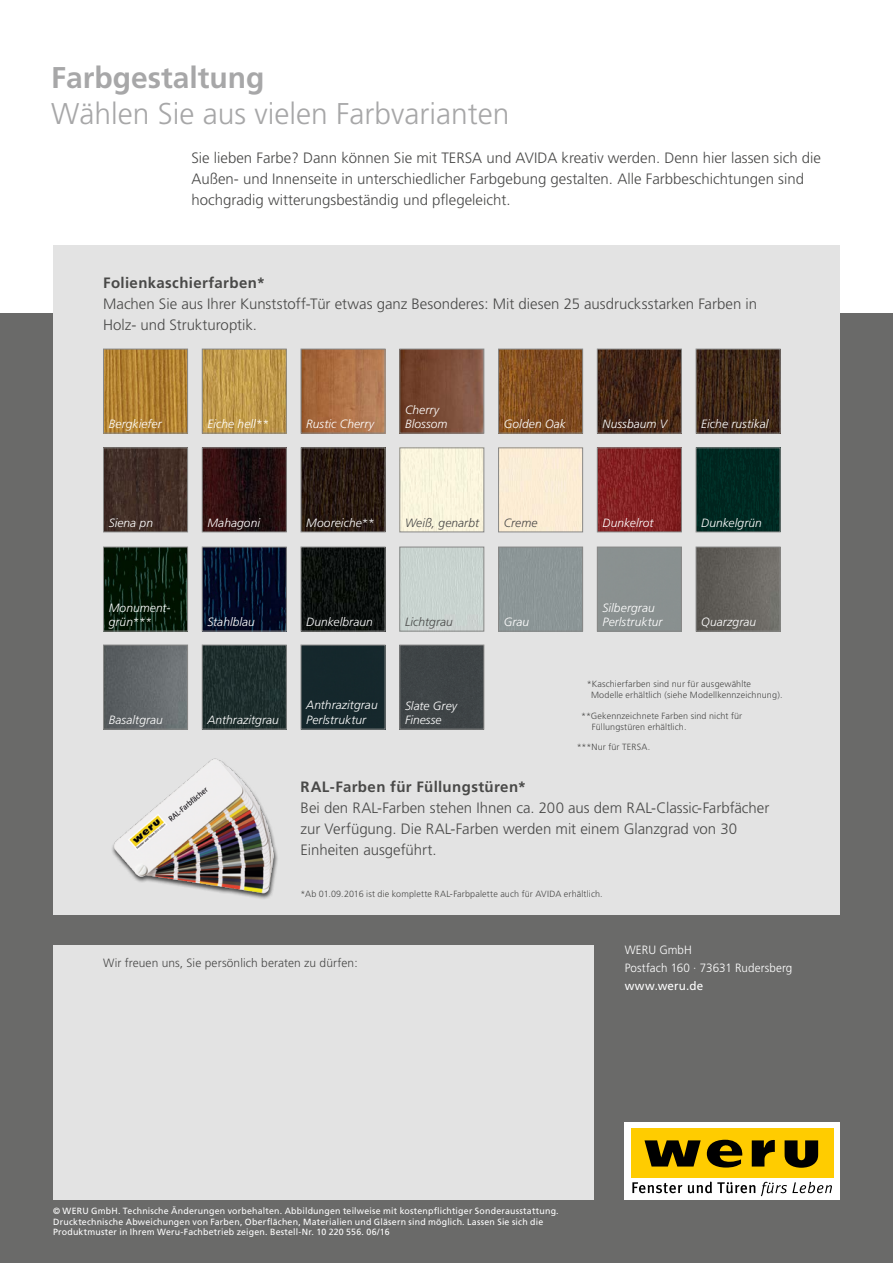
<style>
.page{position:relative;width:893px;height:1263px;background:#fff}
.page>*{position:absolute;margin:0;border:0;box-sizing:border-box;transform-origin:0 0}
.t1{font:300 30px "Frutiger";color:#a7a7a8}
.t2{font:700 30px "Frutiger";color:#a7a7a8}
.t3{font:300 15px/21px "Frutiger";color:#494948}
.t4{font:700 15px "Frutiger";letter-spacing:.025em;color:#494948}
.t5{font:italic 300 12px/14.4px "Frutiger";letter-spacing:.005em;color:#fff}
.t6{font:300 12px "Frutiger";letter-spacing:.005em;color:#494948}
.t7{font:300 12px/18px "Frutiger";letter-spacing:.01em;color:#fff}
.t8{font:italic 300 12px "Frutiger";letter-spacing:.005em;color:#494948}
.t9{font:12px "Frutiger";letter-spacing:.015em;color:#fff}
.t10{font:9px/10.5px "Frutiger";letter-spacing:.02em;color:#fff}
.t11{font:300 9px/10.8px "Frutiger";letter-spacing:.015em;color:#494948}
</style>
<div class="page">
<div style="left:0;top:314px;width:893px;height:949px;background:#6a6a69"></div>
<div style="left:53px;top:246px;width:787px;height:669px;background:#e3e3e3"></div>
<div style="left:53px;top:945px;width:541px;height:254px;background:#e3e3e3"></div>
<img style="left:105px;top:351px;width:81px;height:80px">
<div style="left:103px;top:349px;width:85px;height:84px;border:1px solid #878786"></div>
<div style="left:401px;top:449px;width:81px;height:81px;background:#faf6dd"></div>
<div style="left:399px;top:447px;width:85px;height:85px;border:1px solid #878786"></div>
<div style="left:401px;top:549px;width:81px;height:80px;background:#c9d3cf"></div>
<div style="left:399px;top:547px;width:85px;height:84px;border:1px solid #878786"></div>
<div style="left:401px;top:647px;width:81px;height:80px;background:#3f4446"></div>
<div style="left:399px;top:645px;width:85px;height:84px;border:1px solid #878786"></div>
<div style="left:698px;top:449px;width:80px;height:81px;background:#002821"></div>
<div style="left:696px;top:447px;width:84px;height:85px;border:1px solid #878786"></div>
<img style="left:698px;top:549px;width:80px;height:80px">
<div style="left:696px;top:547px;width:84px;height:84px;border:1px solid #878786"></div>
<img style="left:204px;top:351px;width:81px;height:80px">
<div style="left:202px;top:349px;width:85px;height:84px;border:1px solid #878786"></div>
<img style="left:599px;top:351px;width:81px;height:80px">
<div style="left:597px;top:349px;width:85px;height:84px;border:1px solid #878786"></div>
<div style="left:500px;top:449px;width:81px;height:81px;background:#fbecd4"></div>
<div style="left:498px;top:447px;width:85px;height:85px;border:1px solid #878786"></div>
<div style="left:500px;top:549px;width:81px;height:80px;background:#8c9697"></div>
<div style="left:498px;top:547px;width:85px;height:84px;border:1px solid #878786"></div>
<img style="left:105px;top:549px;width:81px;height:80px">
<div style="left:103px;top:547px;width:85px;height:84px;border:1px solid #878786"></div>
<img style="left:105px;top:647px;width:81px;height:80px">
<div style="left:103px;top:645px;width:85px;height:84px;border:1px solid #878786"></div>
<img style="left:401px;top:351px;width:81px;height:80px">
<div style="left:399px;top:349px;width:85px;height:84px;border:1px solid #878786"></div>
<img style="left:204px;top:449px;width:81px;height:81px">
<div style="left:202px;top:447px;width:85px;height:85px;border:1px solid #878786"></div>
<img style="left:599px;top:449px;width:81px;height:81px">
<div style="left:597px;top:447px;width:85px;height:85px;border:1px solid #878786"></div>
<div style="left:597px;top:547px;width:85px;height:84px;border:1px solid #878786"></div>
<img style="left:204px;top:549px;width:81px;height:80px">
<div style="left:202px;top:547px;width:85px;height:84px;border:1px solid #878786"></div>
<img style="left:204px;top:647px;width:81px;height:80px">
<div style="left:202px;top:645px;width:85px;height:84px;border:1px solid #878786"></div>
<img style="left:698px;top:351px;width:80px;height:80px">
<div style="left:696px;top:349px;width:84px;height:84px;border:1px solid #878786"></div>
<img style="left:303px;top:351px;width:80px;height:80px">
<div style="left:301px;top:349px;width:84px;height:84px;border:1px solid #878786"></div>
<img style="left:303px;top:449px;width:80px;height:81px">
<div style="left:301px;top:447px;width:84px;height:85px;border:1px solid #878786"></div>
<img style="left:303px;top:549px;width:80px;height:80px">
<div style="left:301px;top:547px;width:84px;height:84px;border:1px solid #878786"></div>
<div style="left:303px;top:647px;width:80px;height:80px;background:#15272c"></div>
<div style="left:301px;top:645px;width:84px;height:84px;border:1px solid #878786"></div>
<img style="left:105px;top:449px;width:81px;height:81px">
<div style="left:103px;top:447px;width:85px;height:85px;border:1px solid #878786"></div>
<img style="left:500px;top:351px;width:81px;height:80px">
<div style="left:498px;top:349px;width:85px;height:84px;border:1px solid #878786"></div>
<div style="left:625px;top:1122px;width:215px;height:77px;background:#fff"></div>
<svg style="left:632px;top:1182px;width:50px;height:11px"></svg>
<svg style="left:688px;top:1181px;width:67px;height:12px"></svg>
<svg style="left:761px;top:1181px;width:71px;height:15px"></svg>
<div style="left:631px;top:1128px;width:202px;height:50px;background:#fc0"></div>
<svg style="left:707px;top:1140px;width:35px;height:27px"></svg>
<svg style="left:644px;top:1140px;width:57px;height:26px"></svg>
<svg style="left:752px;top:1140px;width:23px;height:26px"></svg>
<svg style="left:785px;top:1140px;width:33px;height:28px"></svg>
<div style="left:111px;top:758px;width:168px;height:142px;background:#000;opacity:.7"></div>
<img style="left:111px;top:758px;width:168px;height:139px">
<h1 class="t2" style="left:51px;top:60px;width:215px">Farbgestaltung</h1>
<h1 class="t1" style="left:51px;top:97px;width:460px">Wählen Sie aus vielen Farbvarianten</h1>
<p class="t3" style="left:191px;top:147px;width:631px">Sie lieben Farbe? Dann können Sie mit TERSA und AVIDA kreativ werden. Denn hier lassen sich die<br>Außen- und Innenseite in unterschiedlicher Farbgebung gestalten. Alle Farbbeschichtungen sind hochgradig witterungsbeständig und pflegeleicht.</p>
<p class="t4" style="left:103px;top:274px;width:164px">Folienkaschierfarben*</p>
<p class="t3" style="left:103px;top:294px;width:655px">Machen Sie aus Ihrer Kunststoff-Tür etwas ganz Besonderes: Mit diesen 25 ausdrucksstarken Farben in<br>Holz- und Strukturoptik.</p>
<p class="t5" style="left:109px;top:417px;width:55px">Bergkiefer</p>
<p class="t5" style="left:405px;top:402px;width:44px">Cherry<br>Blossom</p>
<p class="t5" style="left:306px;top:417px;width:69px">Rustic Cherry</p>
<p class="t5" style="left:701px;top:417px;width:69px">Eiche rustikal</p>
<p class="t5" style="left:504px;top:417px;width:64px">Golden Oak</p>
<p class="t5" style="left:207px;top:417px;width:63px">Eiche hell**</p>
<p class="t5" style="left:602px;top:417px;width:66px">Nussbaum V</p>
<p class="t5" style="left:109px;top:515px;width:46px">Siena pn</p>
<p class="t5" style="left:207px;top:515px;width:54px">Mahagoni</p>
<p class="t5" style="left:602px;top:515px;width:52px">Dunkelrot</p>
<p class="t8" style="left:405px;top:516px;width:75px">Weiß, genarbt</p>
<p class="t5" style="left:306px;top:515px;width:70px">Mooreiche**</p>
<p class="t8" style="left:504px;top:516px;width:35px">Creme</p>
<p class="t5" style="left:701px;top:515px;width:62px">Dunkelgrün</p>
<p class="t5" style="left:109px;top:600px;width:63px">Monument&shy;grün***</p>
<p class="t5" style="left:602px;top:600px;width:54px">Silbergrau</p>
<p class="t5" style="left:207px;top:615px;width:49px">Stahlblau</p>
<p class="t5" style="left:602px;top:615px;width:61px">Perlstruktur</p>
<p class="t5" style="left:306px;top:615px;width:68px">Dunkelbraun</p>
<p class="t8" style="left:405px;top:615px;width:49px">Lichtgrau</p>
<p class="t5" style="left:504px;top:615px;width:27px">Grau</p>
<p class="t5" style="left:701px;top:615px;width:56px">Quarzgrau</p>
<p class="t5" style="left:109px;top:713px;width:56px">Basaltgrau</p>
<p class="t5" style="left:207px;top:713px;width:73px">Anthrazitgrau</p>
<p class="t5" style="left:306px;top:698px;width:73px">Anthrazitgrau<br>Perlstruktur</p>
<p class="t11" style="left:591px;top:679px;width:193px;text-indent:-4px">*Kaschierfarben sind nur für ausgewählte<br>Modelle erhältlich (siehe Modellkennzeichnung).</p>
<p class="t5" style="left:405px;top:698px;width:54px">Slate Grey<br>Finesse</p>
<p class="t11" style="left:592px;top:710px;width:152px;text-indent:-11px">**Gekennzeichnete Farben sind nicht für<br>Füllungstüren erhältlich.</p>
<p class="t11" style="left:577px;top:742px;width:75px">***Nur für TERSA.</p>
<p class="t4" style="left:301px;top:778px;width:227px">RAL-Farben für Füllungstüren*</p>
<p class="t3" style="left:301px;top:798px;width:470px">Bei den RAL-Farben stehen Ihnen ca. 200 aus dem RAL-Classic-Farbfächer zur Verfügung. Die RAL-Farben werden mit einem Glanzgrad von 30<br>Einheiten ausgeführt.</p>
<p class="t11" style="left:301px;top:888px;width:304px">*Ab 01.09.2016 ist die komplette RAL-Farbpalette auch für AVIDA erhältlich.</p>
<p class="t6" style="left:103px;top:956px;width:256px">Wir freuen uns, Sie persönlich beraten zu dürfen:</p>
<p class="t7" style="left:625px;top:941px;width:169px">WERU GmbH<br>Postfach 160 · 73631 Rudersberg</p>
<p class="t9" style="left:625px;top:979px;width:80px">www.weru.de</p>
<p class="t10" style="left:53px;top:1206px;width:507px">© WERU GmbH. Technische Änderungen vorbehalten. Abbildungen teilweise mit kostenpflichtiger Sonderausstattung.<br>Drucktechnische Abweichungen von Farben, Oberflächen, Materialien und Gläsern sind möglich. Lassen Sie sich die<br>Produktmuster in Ihrem Weru-Fachbetrieb zeigen. Bestell-Nr. 10 220 556. 06/16</p>
</div>
